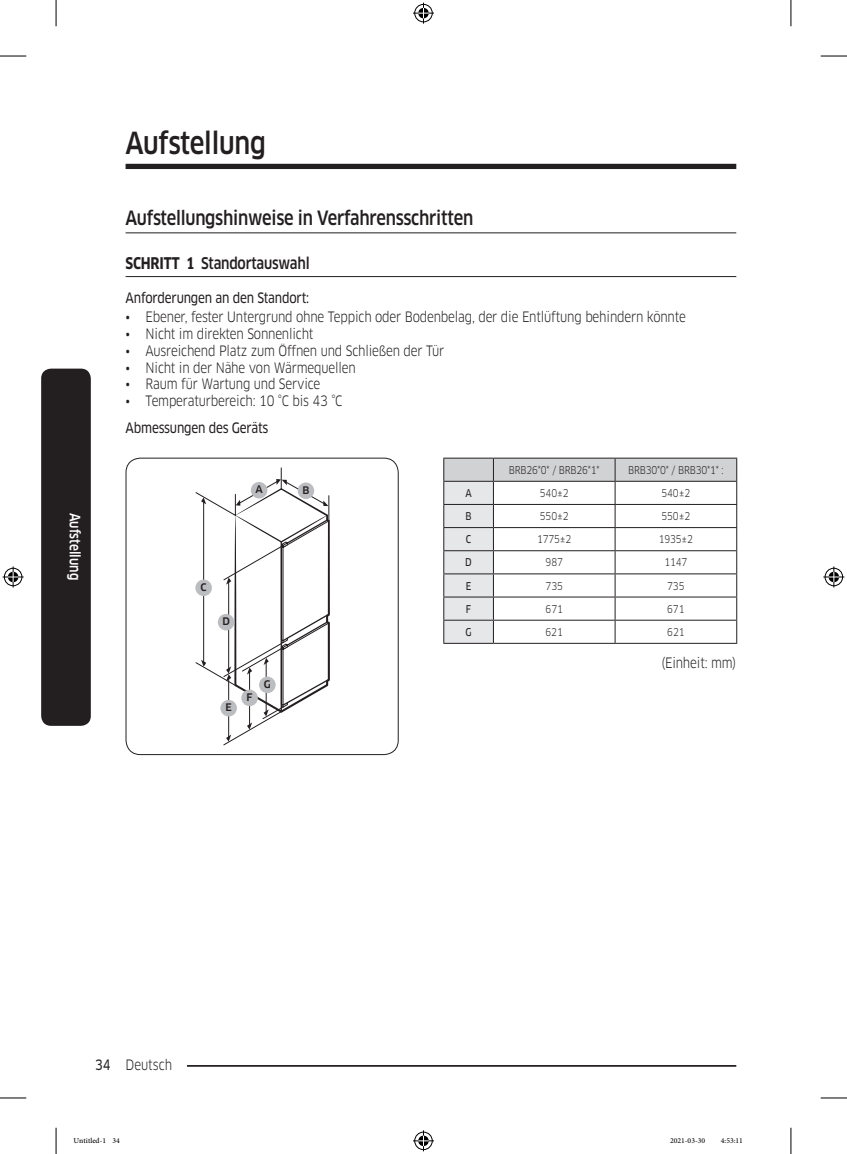
<style>
.page{position:relative;width:847px;height:1154px;background:#fff}
.page>*{position:absolute;margin:0;border:0;box-sizing:border-box;transform-origin:0 0}
.t1{font:500 29.75px "Samsung Clan Pro";letter-spacing:-.01em;color:#231f20;scale:.85 1}
.t2{font:500 19.25px "Samsung Clan Pro";letter-spacing:-.015em;color:#231f20;scale:.85 1}
.t3{font:500 15.75px "Samsung Clan Pro";letter-spacing:-.015em;color:#231f20;scale:.85 1}
.P_Right{font:14px "Samsung Clan Pro";letter-spacing:-.015em;color:#231f20;scale:.85 1}
.t4{font:14px "Samsung Clan Pro News";letter-spacing:-.015em;color:#231f20;scale:.85 1}
.Sidebar{font:500 14px "Samsung Clan Pro";color:#fff;scale:.85 1}
.P_Small__Center{font:10.5px "Samsung Clan Pro";letter-spacing:-.015em;color:#231f20;scale:.85 1}
.t5{font:10.5px "Adobe Arabic";color:#000}
.P_Small__Center-2{font:10.5px "Samsung Clan Pro News";color:#231f20;scale:.85 1}
.image{font:500 10.15px "Samsung Clan Pro";color:#231f20}
.s1{font-weight:700}
.s2{font-family:"Samsung Clan Pro News"}
</style>
<div class="page">
<div style="left:125px;top:164px;width:611px;height:5px;background:#231f20"></div>
<hr style="left:125px;top:1065px;width:611px;height:2px;background:#231f20">
<div style="left:111px;top:1055px;width:76px;height:17px;background:#fff"></div>
<div style="left:41px;top:369px;width:50px;height:357px;background:#231f20;border-radius:10px"></div>
<hr style="left:125px;top:232px;width:611px;height:1px;background:#231f20">
<hr style="left:125px;top:276px;width:611px;height:1px;background:#231f20">
<svg style="left:195px;top:467px;width:135px;height:279px"></svg>
<div style="left:251px;top:482px;width:16px;height:16px;background:#bcbdc0;border-radius:50%"></div>
<div style="left:195px;top:579px;width:17px;height:17px;background:#bcbdc0;border-radius:50%"></div>
<div style="left:218px;top:614px;width:16px;height:16px;background:#bcbdc0;border-radius:50%"></div>
<div style="left:220px;top:700px;width:17px;height:16px;background:#bcbdc0;border-radius:50%"></div>
<div style="left:241px;top:689px;width:17px;height:17px;background:#bcbdc0;border-radius:50%"></div>
<div style="left:259px;top:676px;width:16px;height:17px;background:#bcbdc0;border-radius:50%"></div>
<div style="left:297px;top:482px;width:17px;height:17px;background:#bcbdc0;border-radius:50%"></div>
<div style="left:125px;top:458px;width:273px;height:297px;border:1px solid #231f20;border-radius:14px"></div>
<svg style="left:443px;top:458px;width:294px;height:185px"></svg>
<hr style="left:443px;top:643px;width:50px;height:1px;background:#231f20">
<hr style="left:493px;top:643px;width:122px;height:1px;background:#231f20">
<hr style="left:615px;top:643px;width:121px;height:1px;background:#231f20">
<svg style="left:0;top:56px;width:26px;height:1px"></svg>
<svg style="left:820px;top:56px;width:26px;height:1px"></svg>
<svg style="left:0;top:1097px;width:26px;height:1px"></svg>
<svg style="left:820px;top:1097px;width:26px;height:1px"></svg>
<svg style="left:56px;top:0;width:1px;height:26px"></svg>
<svg style="left:56px;top:1128px;width:1px;height:26px"></svg>
<svg style="left:790px;top:0;width:1px;height:26px"></svg>
<svg style="left:790px;top:1128px;width:1px;height:26px"></svg>
<svg style="left:413px;top:3px;width:21px;height:21px"></svg>
<svg style="left:413px;top:1130px;width:21px;height:21px"></svg>
<svg style="left:3px;top:566px;width:21px;height:21px"></svg>
<svg style="left:823px;top:566px;width:21px;height:21px"></svg>
<h1 class="t1" style="left:125px;top:125px;width:166px">Aufstellung</h1>
<h2 class="t2" style="left:125px;top:207px;width:410px">Aufstellungshinweise in Verfahrensschritten</h2>
<p class="t3" style="left:125px;top:254px;width:218px"><span class="s1">SCHRITT 1</span> Standortauswahl</p>
<h4 class="t4" style="left:125px;top:289px;width:217px">Anforderungen an den Standort:</h4>
<p class="P_Right" style="left:125px;top:309px;width:660px">• Ebener, fester Untergrund ohne Teppich oder Bodenbelag, der die Entlüftung behindern könnte</p>
<p class="P_Right" style="left:125px;top:325px;width:222px">• Nicht im direkten Sonnenlicht</p>
<p class="P_Right" style="left:125px;top:342px;width:376px">• Ausreichend Platz zum Öffnen und Schließen der Tür</p>
<p class="P_Right" style="left:125px;top:359px;width:272px">• Nicht in der Nähe von Wärmequellen</p>
<p class="P_Right" style="left:125px;top:376px;width:230px">• Raum für Wartung und Service</p>
<p class="P_Right" style="left:125px;top:393px;width:257px">• Temperaturbereich: 10 °C bis 43 °C</p>
<h4 class="t4" style="left:125px;top:419px;width:169px">Abmessungen des Geräts</h4>
<p class="Sidebar" style="left:83px;top:513px;width:81px;rotate:90deg">Aufstellung</p>
<p class="image" style="left:255px;top:484px;width:9px">A</p>
<p class="image" style="left:302px;top:484px;width:9px">B</p>
<p class="image" style="left:200px;top:581px;width:8px">C</p>
<p class="image" style="left:222px;top:616px;width:9px">D</p>
<p class="image" style="left:225px;top:702px;width:8px">E</p>
<p class="image" style="left:246px;top:691px;width:8px">F</p>
<p class="image" style="left:264px;top:678px;width:8px">G</p>
<p class="P_Right" style="left:95px;top:1056px;width:92px"><span class="s2">34</span> Deutsch</p>
<p class="P_Small__Center" style="left:508px;top:464px;width:108px">BRB26*0* / BRB26*1*</p>
<p class="P_Small__Center" style="left:628px;top:464px;width:114px">BRB30*0* / BRB30*1* :</p>
<p class="P_Small__Center-2" style="left:465px;top:487px;width:9px">A</p>
<p class="P_Small__Center" style="left:539px;top:487px;width:35px">540±2</p>
<p class="P_Small__Center" style="left:661px;top:487px;width:35px">540±2</p>
<p class="P_Small__Center-2" style="left:465px;top:510px;width:9px">B</p>
<p class="P_Small__Center" style="left:539px;top:510px;width:35px">550±2</p>
<p class="P_Small__Center" style="left:661px;top:510px;width:35px">550±2</p>
<p class="P_Small__Center-2" style="left:465px;top:533px;width:8px">C</p>
<p class="P_Small__Center" style="left:537px;top:533px;width:42px">1775±2</p>
<p class="P_Small__Center" style="left:658px;top:533px;width:42px">1935±2</p>
<p class="P_Small__Center-2" style="left:465px;top:556px;width:9px">D</p>
<p class="P_Small__Center" style="left:545px;top:556px;width:22px">987</p>
<p class="P_Small__Center" style="left:664px;top:556px;width:28px">1147</p>
<p class="P_Small__Center-2" style="left:465px;top:579px;width:8px">E</p>
<p class="P_Small__Center" style="left:545px;top:579px;width:22px">735</p>
<p class="P_Small__Center" style="left:667px;top:579px;width:22px">735</p>
<p class="P_Small__Center-2" style="left:466px;top:603px;width:8px">F</p>
<p class="P_Small__Center" style="left:545px;top:602px;width:22px">671</p>
<p class="P_Small__Center" style="left:667px;top:602px;width:22px">671</p>
<p class="P_Small__Center-2" style="left:465px;top:626px;width:9px">G</p>
<p class="P_Small__Center" style="left:545px;top:626px;width:22px">621</p>
<p class="P_Small__Center" style="left:667px;top:626px;width:22px">621</p>
<p class="P_Right" style="left:661px;top:654px;width:89px">(Einheit: mm)</p>
<p class="t5" style="left:74px;top:1133px;width:48px">Untitled-1 34</p>
<p class="t5" style="left:669px;top:1133px;width:37px">2021-03-30</p>
<p class="t5" style="left:720px;top:1133px;width:24px">4:53:11</p>
</div>
